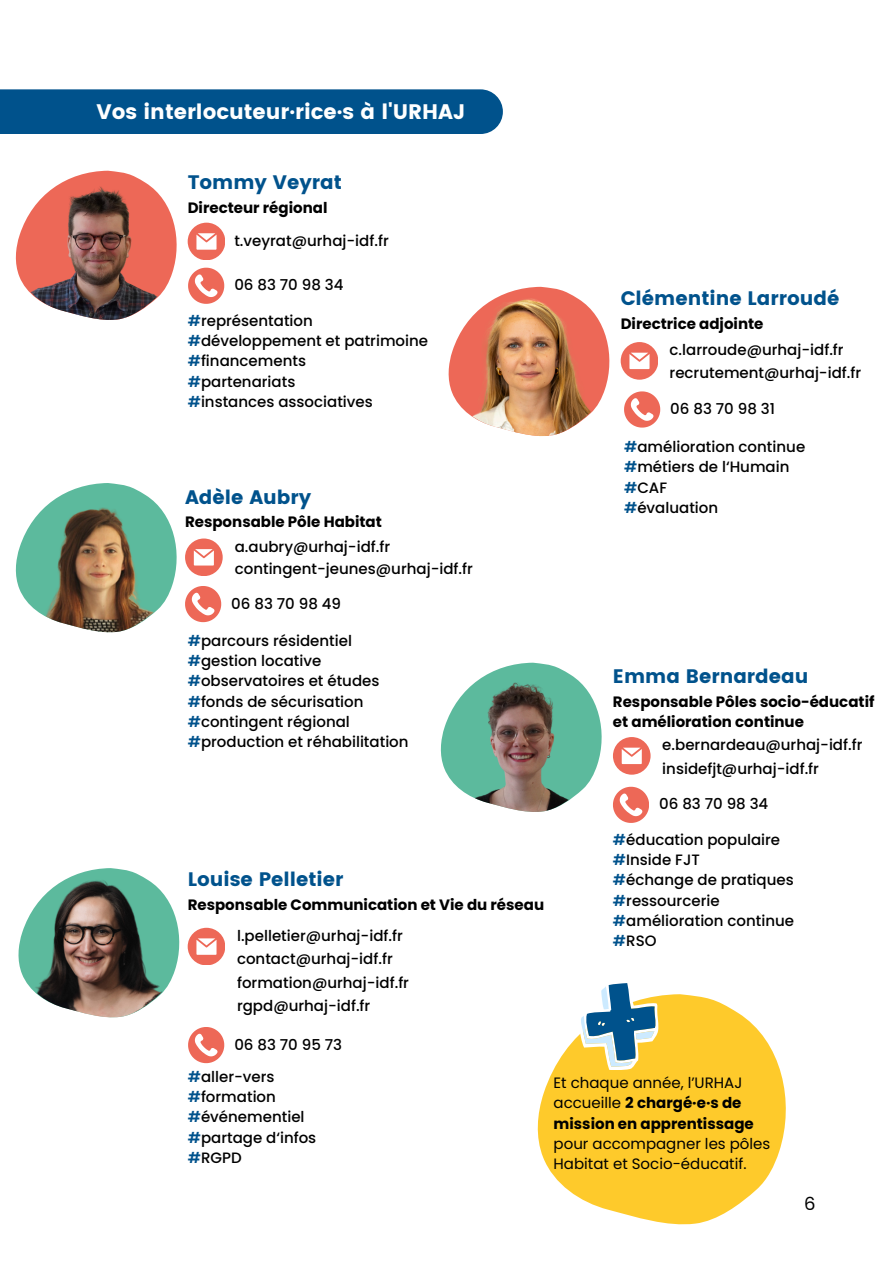
<style>
.page{position:relative;width:894px;height:1264px;background:#fff}
.page>*{position:absolute;margin:0;border:0;box-sizing:border-box;transform-origin:0 0}
.t1{font:21px "Poppins";color:#fff}
.t2{font:19.5px "Poppins";color:#00528c}
.t3{font:18px "Poppins";color:#000}
.t4{font:500 15px/20.2px "Poppins";color:#000}
.t5{font:700 15px/20.2px "Poppins";color:#000}
.t6{font:15px/20.2px "Poppins";color:#000}
.s1{font-weight:600;color:#00528c}
.s2{font-weight:700}
</style>
<div class="page">
<div style="left:0;top:89px;width:502px;height:45px;background:#00528c"></div>
<svg style="left:16px;top:171px;width:161px;height:101px"></svg>
<img style="left:18px;top:176px;width:156px;height:144px">
<svg style="left:188px;top:223px;width:37px;height:37px"></svg>
<svg style="left:448px;top:287px;width:161px;height:102px"></svg>
<img style="left:451px;top:292px;width:155px;height:144px">
<svg style="left:620px;top:342px;width:37px;height:37px"></svg>
<svg style="left:16px;top:483px;width:161px;height:102px"></svg>
<img style="left:18px;top:488px;width:156px;height:144px">
<svg style="left:185px;top:538px;width:37px;height:37px"></svg>
<svg style="left:440px;top:662px;width:161px;height:102px"></svg>
<img style="left:443px;top:667px;width:156px;height:145px">
<svg style="left:613px;top:737px;width:37px;height:37px"></svg>
<svg style="left:18px;top:868px;width:161px;height:103px"></svg>
<img style="left:21px;top:873px;width:156px;height:144px">
<svg style="left:188px;top:927px;width:37px;height:37px"></svg>
<svg style="left:537px;top:994px;width:248px;height:230px;fill:#feca2b"></svg>
<svg style="left:577px;top:983px;width:81px;height:86px"></svg>
<svg style="left:188px;top:268px;width:36px;height:36px"></svg>
<svg style="left:624px;top:391px;width:36px;height:36px"></svg>
<svg style="left:185px;top:586px;width:36px;height:36px"></svg>
<svg style="left:613px;top:786px;width:35px;height:36px"></svg>
<svg style="left:188px;top:1027px;width:36px;height:35px"></svg>
<h2 class="t1" style="left:97px;top:99px;width:370px">Vos interlocuteur·rice·s à l'URHAJ</h2>
<p class="t2" style="left:188px;top:171px;width:156px">Tommy Veyrat</p>
<p class="t5" style="left:188px;top:197px;width:141px">Directeur régional</p>
<h2 class="t4" style="left:234px;top:230px;width:156px">t.veyrat@urhaj-idf.fr</h2>
<h2 class="t4" style="left:234px;top:275px;width:111px">06 83 70 98 34</h2>
<p class="t4" style="left:188px;top:310px;width:242px"><span class="s1">#</span>représentation <span class="s1">#</span>développement et patrimoine <span class="s1">#</span>financements<br><span class="s1">#</span>partenariats<br><span class="s1">#</span>instances associatives</p>
<h2 class="t2" style="left:185px;top:485px;width:128px">Adèle Aubry</h2>
<h2 class="t5" style="left:185px;top:512px;width:198px">Responsable Pôle Habitat</h2>
<h1 class="t4" style="left:235px;top:536px;width:157px">a.aubry@urhaj-idf.fr</h1>
<p class="t4" style="left:235px;top:558px;width:240px">contingent-jeunes@urhaj-idf.fr</p>
<h2 class="t4" style="left:231px;top:593px;width:111px">06 83 70 98 49</h2>
<h2 class="t4" style="left:188px;top:630px;width:222px"><span class="s1">#</span>parcours résidentiel <span class="s1">#</span>gestion locative <span class="s1">#</span>observatoires et études <span class="s1">#</span>fonds de sécurisation <span class="s1">#</span>contingent régional <span class="s1">#</span>production et réhabilitation</h2>
<h2 class="t2" style="left:188px;top:868px;width:157px">Louise Pelletier</h2>
<h2 class="t5" style="left:188px;top:894px;width:358px">Responsable Communication et Vie du réseau</h2>
<p class="t4" style="left:237px;top:925px;width:167px">l.pelletier@urhaj-idf.fr</p>
<h2 class="t4" style="left:237px;top:972px;width:173px">formation@urhaj-idf.fr</h2>
<h2 class="t4" style="left:237px;top:948px;width:157px">contact@urhaj-idf.fr</h2>
<p class="t4" style="left:237px;top:996px;width:135px">rgpd@urhaj-idf.fr</p>
<p class="t4" style="left:234px;top:1034px;width:109px">06 83 70 95 73</p>
<p class="t2" style="left:620px;top:287px;width:220px">Clémentine Larroudé</p>
<p class="t5" style="left:620px;top:313px;width:144px">Directrice adjointe</p>
<p class="t4" style="left:669px;top:340px;width:175px">c.larroude@urhaj-idf.fr</p>
<h2 class="t4" style="left:669px;top:363px;width:193px">recrutement@urhaj-idf.fr</h2>
<p class="t4" style="left:670px;top:398px;width:106px">06 83 70 98 31</p>
<h2 class="t4" style="left:624px;top:436px;width:183px"><span class="s1">#</span>amélioration continue <span class="s1">#</span>métiers de l‘Humain <span class="s1">#</span>CAF<br><span class="s1">#</span>évaluation</h2>
<h1 class="t2" style="left:612px;top:665px;width:197px">Emma Bernardeau</h1>
<h1 class="t5" style="left:612px;top:691px;width:263px">Responsable Pôles socio-éducatif et amélioration continue</h1>
<h2 class="t4" style="left:662px;top:734px;width:202px">e.bernardeau@urhaj-idf.fr</h2>
<h2 class="t4" style="left:662px;top:758px;width:158px">insidefjt@urhaj-idf.fr</h2>
<h2 class="t4" style="left:659px;top:794px;width:111px">06 83 70 98 34</h2>
<p class="t4" style="left:612px;top:829px;width:183px"><span class="s1">#</span>éducation populaire <span class="s1">#</span>Inside FJT<br><span class="s1">#</span>échange de pratiques <span class="s1">#</span>ressourcerie <span class="s1">#</span>amélioration continue <span class="s1">#</span>RSO</p>
<h2 class="t4" style="left:188px;top:1066px;width:130px"><span class="s1">#</span>aller-vers <span class="s1">#</span>formation <span class="s1">#</span>événementiel <span class="s1">#</span>partage d‘infos <span class="s1">#</span>RGPD</h2>
<p class="t6" style="left:553px;top:1072px;width:218px">Et chaque année, l’URHAJ accueille <span class="s2">2 chargé·e·s de mission en apprentissage </span>pour accompagner les pôles<br>Habitat et Socio-éducatif.</p>
<h2 class="t3" style="left:804px;top:1191px;width:13px">6</h2>
</div>
